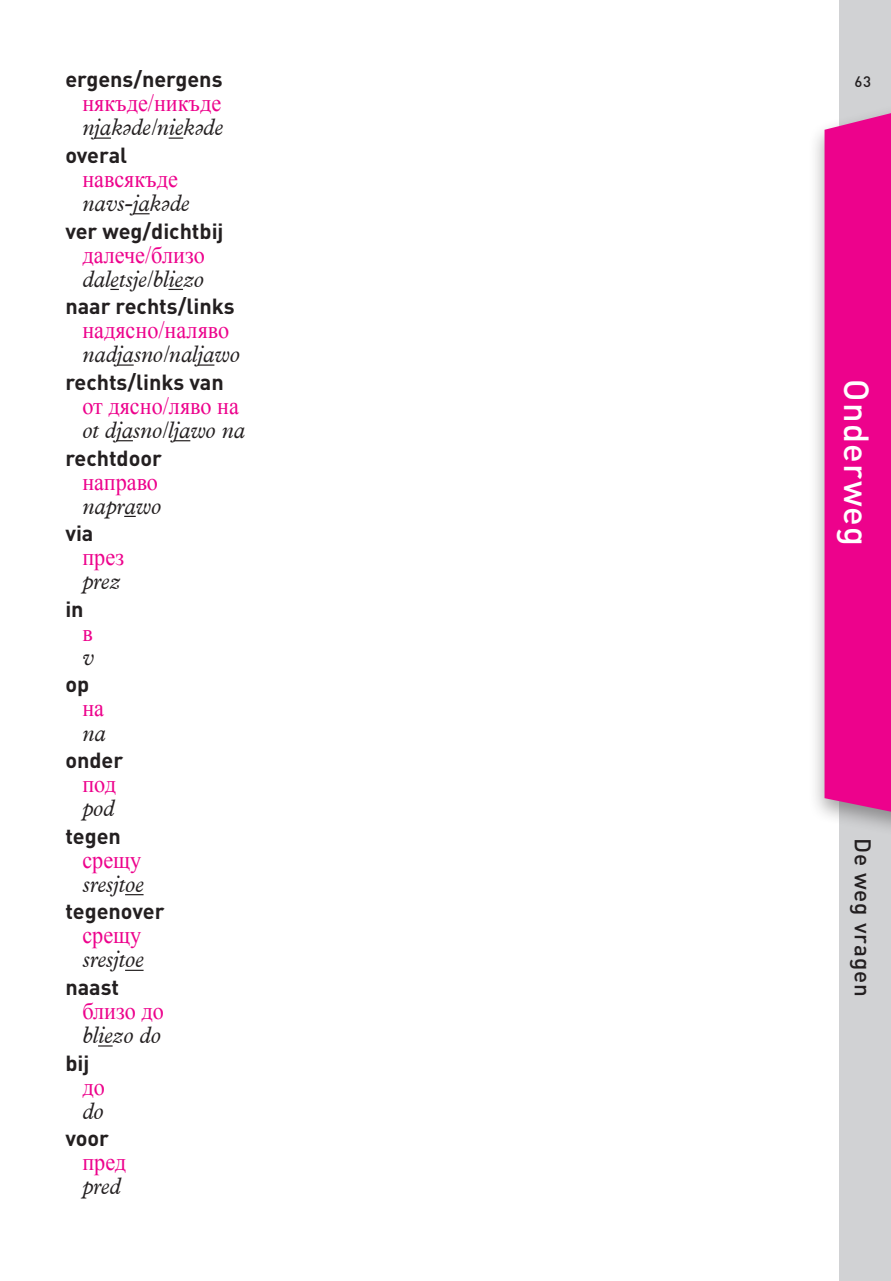
<style>
.page{position:relative;width:891px;height:1281px;background:#fff}
.page>*{position:absolute;margin:0;border:0;box-sizing:border-box;transform-origin:0 0}
.t1{font:500 34.5px "DINOT";letter-spacing:.04em;color:#fff}
.t2{font:italic 24px "Plan Kos";color:#231f20;scale:.93 1}
.t3{font:24px "Times New Roman";color:#ed028c;scale:.93 1}
.t4{font:500 22.5px "DINOT";letter-spacing:.04em;color:#231f20}
.t5{font:700 21.6px "DINOT";color:#231f20}
.t6{font:500 15px "DINOT";color:#231f20}
</style>
<div class="page">
<div style="left:839px;top:0;width:52px;height:1280px;background:#d1d2d4"></div>
<div style="left:808px;top:100px;width:83px;height:740px;background:#231f20;opacity:.4"></div>
<div style="left:824px;top:107px;width:67px;height:709px;background:#ed028c"></div>
<svg style="left:94px;top:137px;width:17px;height:2px"></svg>
<svg style="left:169px;top:137px;width:14px;height:2px"></svg>
<svg style="left:133px;top:213px;width:17px;height:1px"></svg>
<svg style="left:168px;top:289px;width:15px;height:1px"></svg>
<svg style="left:117px;top:364px;width:17px;height:1px"></svg>
<svg style="left:198px;top:364px;width:16px;height:1px"></svg>
<svg style="left:116px;top:440px;width:17px;height:1px"></svg>
<svg style="left:173px;top:440px;width:17px;height:1px"></svg>
<svg style="left:124px;top:515px;width:12px;height:2px"></svg>
<svg style="left:125px;top:894px;width:19px;height:1px"></svg>
<svg style="left:125px;top:969px;width:19px;height:1px"></svg>
<svg style="left:98px;top:1045px;width:15px;height:1px"></svg>
<p class="t5" style="left:65px;top:65px;width:159px">ergens/nergens</p>
<p class="t6" style="left:854px;top:72px;width:18px">63</p>
<p class="t3" style="left:82px;top:87px;width:151px">някъде/никъде</p>
<p class="t2" style="left:82px;top:113px;width:153px">njakəde/niekəde</p>
<p class="t5" style="left:65px;top:140px;width:63px">overal</p>
<p class="t3" style="left:82px;top:163px;width:104px">навсякъде</p>
<p class="t2" style="left:82px;top:189px;width:116px">navs-jakəde</p>
<p class="t5" style="left:65px;top:216px;width:160px">ver weg/dichtbij</p>
<p class="t3" style="left:82px;top:238px;width:133px">далече/близо</p>
<p class="t2" style="left:82px;top:264px;width:132px">daletsje/bliezo</p>
<p class="t5" style="left:65px;top:291px;width:171px">naar rechts/links</p>
<p class="t3" style="left:82px;top:314px;width:159px">надясно/наляво</p>
<p class="t2" style="left:82px;top:340px;width:171px">nadjasno/naljawo</p>
<p class="t5" style="left:65px;top:367px;width:160px">rechts/links van</p>
<p class="t3" style="left:82px;top:389px;width:170px">от дясно/ляво на</p>
<p class="t2" style="left:82px;top:415px;width:176px">ot djasno/ljawo na</p>
<p class="t5" style="left:65px;top:443px;width:98px">rechtdoor</p>
<p class="t3" style="left:82px;top:465px;width:83px">направо</p>
<p class="t2" style="left:82px;top:491px;width:86px">naprawo</p>
<p class="t5" style="left:65px;top:518px;width:30px">via</p>
<p class="t3" style="left:82px;top:541px;width:47px">през</p>
<p class="t2" style="left:82px;top:567px;width:42px">prez</p>
<p class="t5" style="left:65px;top:594px;width:20px">in</p>
<p class="t3" style="left:82px;top:616px;width:13px">в</p>
<p class="t2" style="left:82px;top:642px;width:14px">v</p>
<p class="t5" style="left:65px;top:669px;width:25px">op</p>
<p class="t3" style="left:82px;top:692px;width:25px">на</p>
<p class="t2" style="left:82px;top:718px;width:27px">na</p>
<p class="t5" style="left:65px;top:745px;width:59px">onder</p>
<p class="t3" style="left:82px;top:767px;width:38px">под</p>
<p class="t2" style="left:82px;top:793px;width:36px">pod</p>
<p class="t5" style="left:65px;top:821px;width:57px">tegen</p>
<p class="t3" style="left:82px;top:843px;width:65px">срещу</p>
<p class="t2" style="left:82px;top:869px;width:67px">sresjtoe</p>
<p class="t5" style="left:65px;top:896px;width:101px">tegenover</p>
<p class="t3" style="left:82px;top:919px;width:65px">срещу</p>
<p class="t2" style="left:82px;top:945px;width:67px">sresjtoe</p>
<p class="t5" style="left:65px;top:972px;width:55px">naast</p>
<p class="t3" style="left:82px;top:994px;width:89px">близо до</p>
<p class="t2" style="left:82px;top:1020px;width:86px">bliezo do</p>
<p class="t5" style="left:65px;top:1047px;width:25px">bij</p>
<p class="t3" style="left:82px;top:1070px;width:26px">до</p>
<p class="t2" style="left:82px;top:1096px;width:24px">do</p>
<p class="t5" style="left:65px;top:1123px;width:45px">voor</p>
<p class="t3" style="left:82px;top:1145px;width:49px">пред</p>
<p class="t2" style="left:82px;top:1171px;width:43px">pred</p>
<h1 class="t1" style="left:880px;top:379px;width:169px;rotate:90deg">Onderweg</h1>
<p class="t4" style="left:878px;top:837px;width:161px;rotate:90deg">De weg vragen</p>
</div>
